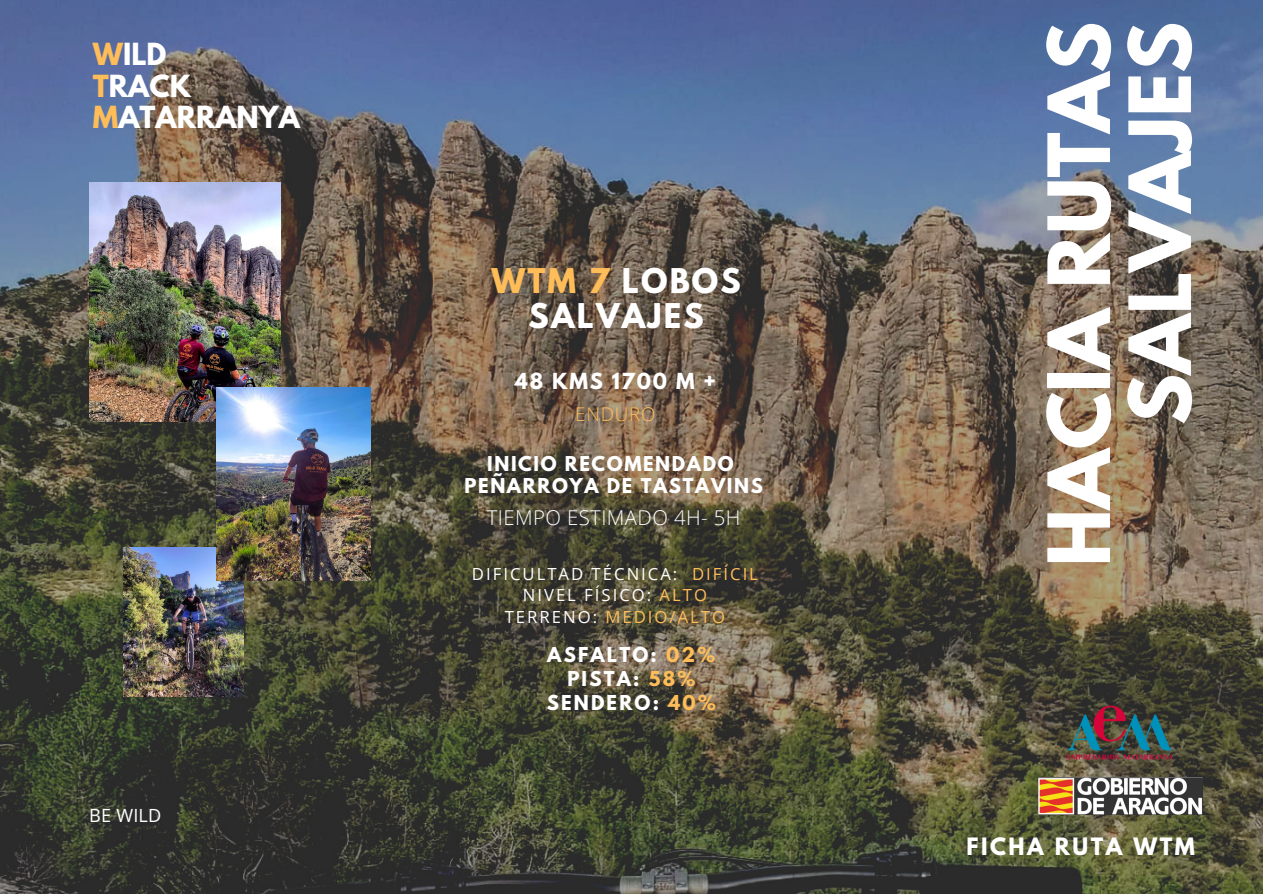
<style>
.page{position:relative;width:1263px;height:894px;background:#fff}
.page>*{position:absolute;margin:0;border:0;box-sizing:border-box;transform-origin:0 0}
.t1{font:700 75.9px/81px "League Spartan";color:#fff;text-align:right}
.t2{font:700 30.15px/34.8px "League Spartan";letter-spacing:.07em;color:#fff;text-align:center}
.t3{font:700 27px "League Spartan";color:#fff}
.t4{font:700 21.15px "League Spartan";letter-spacing:.12em;color:#fff}
.t5{font:300 20.4px "Open Sans";letter-spacing:.02em;color:#fff}
.t6{font:700 19.65px "League Spartan";letter-spacing:.09em;color:#fff}
.t7{font:300 18.9px "Open Sans";letter-spacing:.04em;color:#ffbd59}
.t8{font:700 18.15px "League Spartan";letter-spacing:.09em;color:#fff}
.t9{font:700 18.15px "League Spartan";letter-spacing:.12em;color:#fff}
.t10{font:18.15px "Open Sans";letter-spacing:.01em;color:#fff}
.t11{font:16.65px "Open Sans";letter-spacing:.12em;color:#fff}
.t12{font:16.65px "Open Sans";letter-spacing:.12em;color:#ffbd59}
.s1{color:#ffbd59}
.s2{color:#fff}
</style>
<div class="page">
<img style="left:0;top:0;width:1263px;height:893px">
<img style="left:89px;top:182px;width:191px;height:240px">
<img style="left:124px;top:547px;width:119px;height:149px">
<img style="left:217px;top:387px;width:154px;height:193px">
<img style="left:1062px;top:701px;width:117px;height:62px">
<img style="left:1038px;top:777px;width:165px;height:37px">
<p class="t3" style="left:93px;top:41px;width:75px"><span class="s1">W</span>ILD</p>
<p class="t3" style="left:93px;top:73px;width:100px"><span class="s1">T</span>RACK</p>
<p class="t3" style="left:93px;top:104px;width:209px"><span class="s1">M</span>ATARRANYA</p>
<p class="t10" style="left:89px;top:802px;width:74px">BE WILD</p>
<p class="t2" style="left:491px;top:267px;width:251px"><span class="s1">WTM 7</span> LOBOS<br>SALVAJES</p>
<p class="t6" style="left:515px;top:371px;width:202px">48 KMS 1700 M +</p>
<p class="t7" style="left:575px;top:401px;width:82px">ENDURO</p>
<p class="t8" style="left:487px;top:455px;width:248px">INICIO RECOMENDADO</p>
<p class="t8" style="left:465px;top:476px;width:300px">PEÑARROYA DE TASTAVINS</p>
<p class="t5" style="left:487px;top:503px;width:255px">TIEMPO ESTIMADO 4H- 5H</p>
<p class="t11" style="left:472px;top:562px;width:288px">DIFICULTAD TÉCNICA: <span class="s1">DIFÍCIL</span></p>
<p class="t11" style="left:523px;top:583px;width:186px">NIVEL FÍSICO: <span class="s1">ALTO</span></p>
<p class="t12" style="left:505px;top:605px;width:222px"><span class="s2">TERRENO:</span> MEDIO/ALTO</p>
<p class="t9" style="left:547px;top:646px;width:170px">ASFALTO: <span class="s1">02%</span></p>
<p class="t8" style="left:567px;top:669px;width:129px">PISTA: <span class="s1">58%</span></p>
<p class="t9" style="left:547px;top:693px;width:171px">SENDERO: <span class="s1">40%</span></p>
<p class="t1" style="left:1048px;top:566px;width:546px;rotate:-90deg">HACIA RUTAS<br>SALVAJES</p>
<p class="t4" style="left:966px;top:835px;width:230px">FICHA RUTA WTM</p>
</div>
